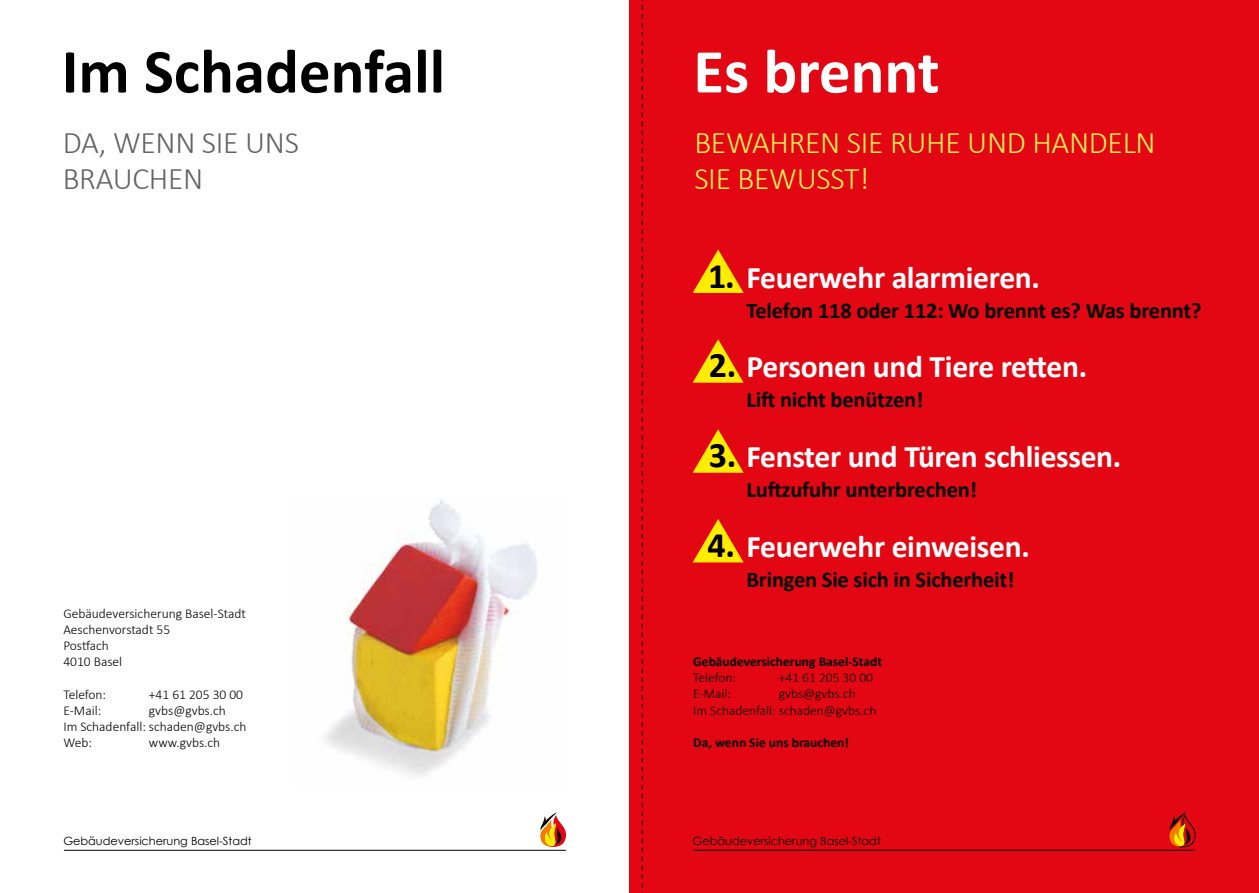
<style>
.page{position:relative;width:1259px;height:893px;background:#fff}
.page>*{position:absolute;margin:0;border:0;box-sizing:border-box;transform-origin:0 0}
.t1{font:700 63px "Calibri";color:#000}
.t2{font:700 63px "Calibri";color:#fff}
.t3{font:700 31.5px "Calibri";letter-spacing:-.01em;color:#fff}
.t4{font:300 31.5px/36px "Calibri";letter-spacing:-.01em;color:#fff155}
.t5{font:300 31.5px/36px "Calibri";letter-spacing:-.01em;color:#646363}
.t6{font:700 22.5px "Calibri";letter-spacing:-.01em;color:#000}
.t7{font:300 13.5px/16.2px "Calibri";color:#000}
.t8{font:700 13.5px "Calibri";color:#000}
.t9{font:11.25px "Century Gothic";color:#000}
.s1{font-size:36px;color:#000}
</style>
<div class="page">
<img style="left:324px;top:499px;width:214px;height:277px">
<div style="left:629px;top:0;width:630px;height:893px;background:#e30613"></div>
<hr style="left:64px;top:850px;width:502px;height:1px;background:#000">
<svg style="left:540px;top:812px;width:26px;height:35px"></svg>
<svg style="left:692px;top:249px;width:51px;height:44px"></svg>
<svg style="left:692px;top:429px;width:51px;height:44px"></svg>
<svg style="left:692px;top:339px;width:51px;height:44px"></svg>
<svg style="left:693px;top:519px;width:50px;height:43px"></svg>
<hr style="left:693px;top:850px;width:502px;height:1px;background:#000">
<svg style="left:1169px;top:812px;width:26px;height:36px"></svg>
<svg style="left:642px;top:0;width:1px;height:893px"></svg>
<h1 class="t1" style="left:62px;top:27px;width:385px">Im Schadenfall</h1>
<h1 class="t2" style="left:693px;top:27px;width:248px">Es brennt</h1>
<h2 class="t5" style="left:63px;top:124px;width:238px">DA, WENN SIE UNS<br>BRAUCHEN</h2>
<h2 class="t4" style="left:694px;top:124px;width:463px">BEWAHREN SIE RUHE UND HANDELN<br>SIE BEWUSST!</h2>
<p class="t7" style="left:63px;top:605px;width:184px">Gebäudeversicherung Basel-Stadt<br>Aeschenvorstadt 55<br>Postfach<br>4010 Basel</p>
<p class="t7" style="left:63px;top:686px;width:44px">Telefon:</p>
<p class="t7" style="left:149px;top:686px;width:96px">+41 61 205 30 00</p>
<p class="t7" style="left:63px;top:702px;width:39px">E-Mail:</p>
<p class="t7" style="left:63px;top:702px;width:185px;text-indent:85px">gvbs@gvbs.ch<br>Im Schadenfall: schaden@gvbs.ch<br>Web:</p>
<p class="t7" style="left:149px;top:734px;width:73px">www.gvbs.ch</p>
<p class="t9" style="left:63px;top:834px;width:190px">Gebäudeversicherung Basel-Stadt</p>
<h2 class="t3" style="left:708px;top:255px;width:333px"><span class="s1">1.</span> Feuerwehr alarmieren.</h2>
<h3 class="t6" style="left:746px;top:294px;width:456px">Telefon 118 oder 112: Wo brennt es? Was brennt?</h3>
<h2 class="t3" style="left:709px;top:345px;width:380px"><span class="s1">2.</span> Personen und Tiere retten.</h2>
<h3 class="t6" style="left:746px;top:384px;width:178px">Lift nicht benützen!</h3>
<h2 class="t3" style="left:709px;top:434px;width:414px"><span class="s1">3.</span> Fenster und Türen schliessen.</h2>
<h3 class="t6" style="left:746px;top:474px;width:232px">Luftzufuhr unterbrechen!</h3>
<h2 class="t3" style="left:707px;top:524px;width:324px"><span class="s1">4.</span> Feuerwehr einweisen.</h2>
<h3 class="t6" style="left:746px;top:563px;width:269px">Bringen Sie sich in Sicherheit!</h3>
<p class="t8" style="left:693px;top:652px;width:190px">Gebäudeversicherung Basel-Stadt</p>
<p class="t7" style="left:693px;top:669px;width:44px">Telefon:</p>
<p class="t7" style="left:779px;top:669px;width:96px">+41 61 205 30 00</p>
<p class="t7" style="left:693px;top:686px;width:39px">E-Mail:</p>
<p class="t7" style="left:693px;top:686px;width:185px;text-indent:85px">gvbs@gvbs.ch<br>Im Schadenfall: schaden@gvbs.ch</p>
<p class="t8" style="left:693px;top:733px;width:157px">Da, wenn Sie uns brauchen!</p>
<p class="t9" style="left:692px;top:834px;width:190px">Gebäudeversicherung Basel-Stadt</p>
</div>
